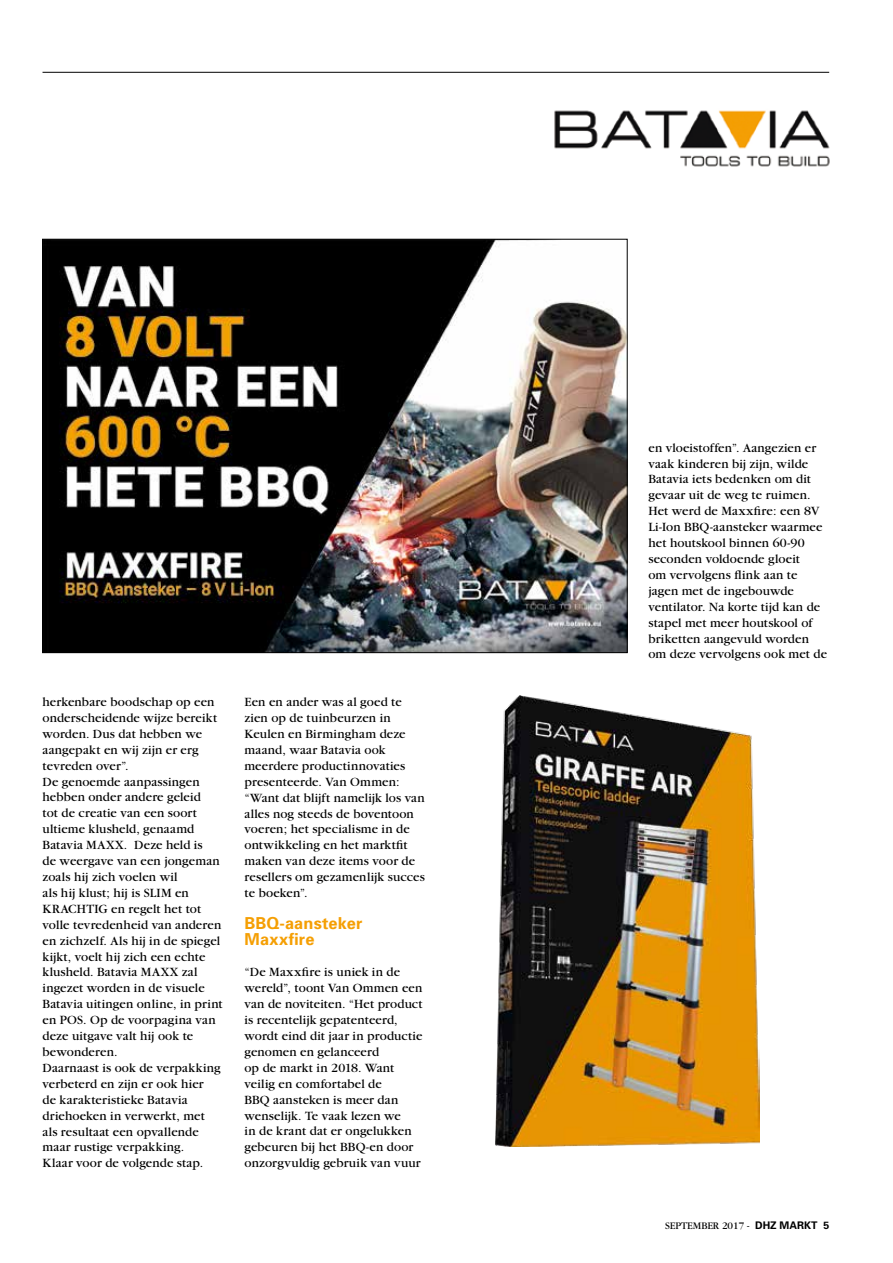
<style>
.page{position:relative;width:893px;height:1263px;background:#fff}
.page>*{position:absolute;margin:0;border:0;box-sizing:border-box;transform-origin:0 0}
.t1{font:700 16.5px/15.9px "Univers";letter-spacing:.01em;color:#f59f04}
.t2{font:13.2px/15.9px "Garamond";letter-spacing:.01em;color:#000}
.t3{font:10.5px "Garamond";color:#000}
.s1{font-family:"Univers";font-weight:700}
</style>
<div class="page">
<hr style="left:43px;top:72px;width:786px;height:1px;background:#000">
<img style="left:554px;top:110px;width:276px;height:57px">
<img style="left:44px;top:241px;width:582px;height:410px">
<img style="left:496px;top:695px;width:263px;height:451px">
<p class="t2" style="left:43px;top:694px;width:182px">herkenbare boodschap op een onderscheidende wijze bereikt worden. Dus dat hebben we aangepakt en wij zijn er erg tevreden over”.<br>De genoemde aanpassingen hebben onder andere geleid<br>tot de creatie van een soort ultieme klusheld, genaamd<br>Batavia MAXX. Deze held is<br>de weergave van een jongeman zoals hij zich voelen wil<br>als hij klust; hij is SLIM en<br>KRACHTIG en regelt het tot volle tevredenheid van anderen en zichzelf. Als hij in de spiegel kijkt, voelt hij zich een echte klusheld. Batavia MAXX zal ingezet worden in de visuele<br>Batavia uitingen online, in print en POS. Op de voorpagina van deze uitgave valt hij ook te bewonderen.<br>Daarnaast is ook de verpakking verbeterd en zijn er ook hier<br>de karakteristieke Batavia driehoeken in verwerkt, met als resultaat een opvallende maar rustige verpakking.<br>Klaar voor de volgende stap.</p>
<p class="t2" style="left:244px;top:694px;width:182px">Een en ander was al goed te zien op de tuinbeurzen in<br>Keulen en Birmingham deze maand, waar Batavia ook meerdere productinnovaties presenteerde. Van Ommen: “Want dat blijft namelijk los van alles nog steeds de boventoon voeren; het specialisme in de ontwikkeling en het marktfit maken van deze items voor de resellers om gezamenlijk succes te boeken”.</p>
<p class="t1" style="left:244px;top:914px;width:120px">BBQ-aansteker<br>Maxxfire</p>
<p class="t2" style="left:244px;top:964px;width:180px">“De Maxxfire is uniek in de wereld”, toont Van Ommen een van de noviteiten. “Het product is recentelijk gepatenteerd, wordt eind dit jaar in productie genomen en gelanceerd<br>op de markt in 2018. Want veilig en comfortabel de<br>BBQ aansteken is meer dan wenselijk. Te vaak lezen we<br>in de krant dat er ongelukken gebeuren bij het BBQ-en door onzorgvuldig gebruik van vuur</p>
<p class="t2" style="left:648px;top:440px;width:180px">en vloeistoffen”. Aangezien er vaak kinderen bij zijn, wilde<br>Batavia iets bedenken om dit gevaar uit de weg te ruimen.<br>Het werd de Maxxfire: een 8V<br>Li-Ion BBQ-aansteker waarmee het houtskool binnen 60-90 seconden voldoende gloeit<br>om vervolgens flink aan te jagen met de ingebouwde ventilator. Na korte tijd kan de stapel met meer houtskool of briketten aangevuld worden om deze vervolgens ook met de</p>
<p class="t3" style="left:665px;top:1220px;width:166px">SEPTEMBER 2017 - <span class="s1">DHZ MARKT 5</span></p>
</div>
